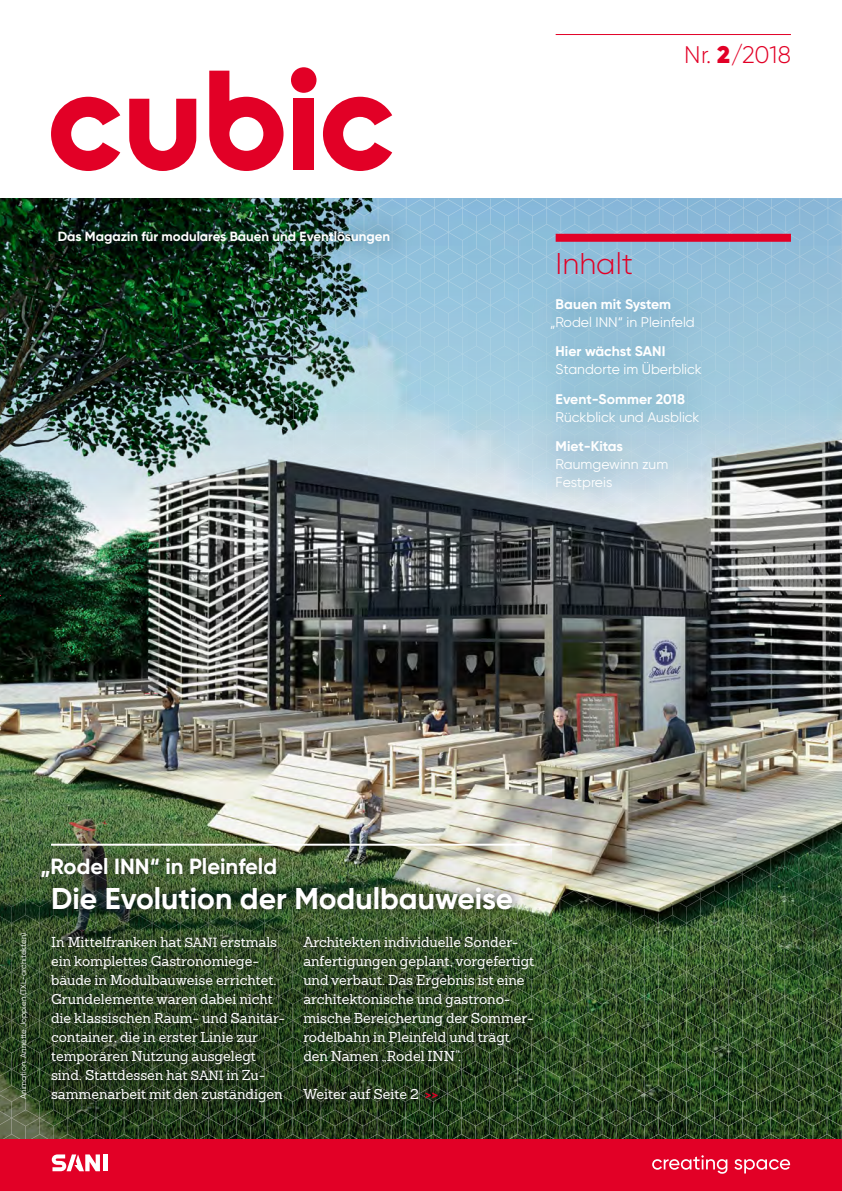
<style>
.page{position:relative;width:842px;height:1191px;background:#fff}
.page>*{position:absolute;margin:0;border:0;box-sizing:border-box;transform-origin:0 0}
.t1{font:700 30px "Gilroy";color:#fff}
.t2{font:300 30px "Gilroy";color:#e20026}
.t3{font:300 24px "Gilroy";color:#e20026}
.t4{font:700 22px "Gilroy";color:#fff}
.t5{font:14px/19px "Sanchez Slab";color:#fff}
.t6{font:14px/18px "Gilroy";color:#fff}
.t7{font:700 14px "Gilroy";color:#fff}
.t8{font:700 13.3px "Gilroy";color:#fff}
.t9{font:8px "Gilroy";color:#fff}
.s1{font-weight:900}
.s2{font-size:13px}
.s3{font-weight:700;color:#e20026}
</style>
<div class="page">
<img style="left:0;top:522px;width:842px;height:251px">
<img style="left:0;top:198px;width:466px;height:324px">
<img style="left:659px;top:773px;width:183px;height:367px">
<img style="left:0;top:744px;width:659px;height:396px">
<hr style="left:556px;top:34px;width:235px;height:1px;background:#e20026">
<svg style="left:209px;top:71px;width:74px;height:100px"></svg>
<svg style="left:129px;top:99px;width:67px;height:72px"></svg>
<div style="left:294px;top:99px;width:20px;height:71px;background:#e20026"></div>
<svg style="left:51px;top:97px;width:69px;height:74px"></svg>
<svg style="left:323px;top:97px;width:69px;height:74px"></svg>
<div style="left:291px;top:67px;width:25px;height:26px;background:#e20026;border-radius:50%"></div>
<div style="left:0;top:1140px;width:842px;height:51px;background:#e20026"></div>
<div style="left:103px;top:1154px;width:5px;height:17px;background:#fff"></div>
<svg style="left:52px;top:1154px;width:48px;height:17px"></svg>
<svg style="left:652px;top:1155px;width:75px;height:18px"></svg>
<svg style="left:734px;top:1159px;width:56px;height:14px"></svg>
<svg style="left:466px;top:198px;width:376px;height:326px"></svg>
<svg style="left:43px;top:927px;width:500px;height:183px"></svg>
<div style="left:30px;top:846px;width:494px;height:75px;background:#1a171c;opacity:.75"></div>
<hr style="left:51px;top:843px;width:479px;height:2px;background:#fff">
<div style="left:46px;top:209px;width:372px;height:54px;background:#001f36;opacity:.7"></div>
<div style="left:527px;top:273px;width:198px;height:242px;background:#004e70;opacity:.5"></div>
<div style="left:556px;top:234px;width:235px;height:8px;background:#e20026"></div>
<p class="t8" style="left:58px;top:228px;width:334px">Das Magazin für modulares Bauen und Eventlösungen</p>
<h2 class="t3" style="left:684px;top:40px;width:108px">Nr. <span class="s1">2</span>/2018</h2>
<h1 class="t2" style="left:556px;top:245px;width:79px">Inhalt</h1>
<p class="t7" style="left:556px;top:295px;width:117px">Bauen mit System</p>
<p class="t6" style="left:550px;top:313px;width:146px">„Rodel INN“ in Pleinfeld</p>
<p class="t7" style="left:556px;top:343px;width:111px">Hier wächst SANI</p>
<p class="t6" style="left:556px;top:360px;width:148px">Standorte im Überblick</p>
<p class="t7" style="left:556px;top:390px;width:131px">Event-Sommer 2018</p>
<p class="t6" style="left:556px;top:407px;width:145px">Rückblick und Ausblick</p>
<p class="t7" style="left:556px;top:437px;width:69px">Miet-Kitas</p>
<p class="t6" style="left:556px;top:455px;width:114px">Raumgewinn zum<br>Festpreis</p>
<p class="t9" style="left:19px;top:1098px;width:167px;rotate:-90deg">Animation: Annette Joppien (TXL-architekten)</p>
<h3 class="t4" style="left:40px;top:852px;width:238px">„Rodel INN“ in Pleinfeld</h3>
<h1 class="t1" style="left:51px;top:879px;width:464px">Die Evolution der Modulbauweise</h1>
<p class="t5" style="left:51px;top:932px;width:236px">In Mittelfranken hat <span class="s2">SANI</span> erstmals ein komplettes Gastronomiege&shy;bäude in Modulbauweise errichtet.<br>Grundelemente waren dabei nicht die klassischen Raum- und Sanitär&shy;container, die in erster Linie zur temporären Nutzung ausgelegt sind. Stattdessen hat <span class="s2">SANI</span> in Zu&shy;sammenarbeit mit den zuständigen</p>
<p class="t5" style="left:303px;top:932px;width:232px">Architekten individuelle Sonder&shy;anfertigungen geplant, vorgefertigt und verbaut. Das Ergebnis ist eine architektonische und gastrono&shy;mische Bereicherung der Sommer&shy;rodelbahn in Pleinfeld und trägt den Namen „Rodel INN“.</p>
<p class="t5" style="left:303px;top:1084px;width:136px">Weiter auf Seite 2 <span class="s3">&gt;&gt;</span></p>
</div>
